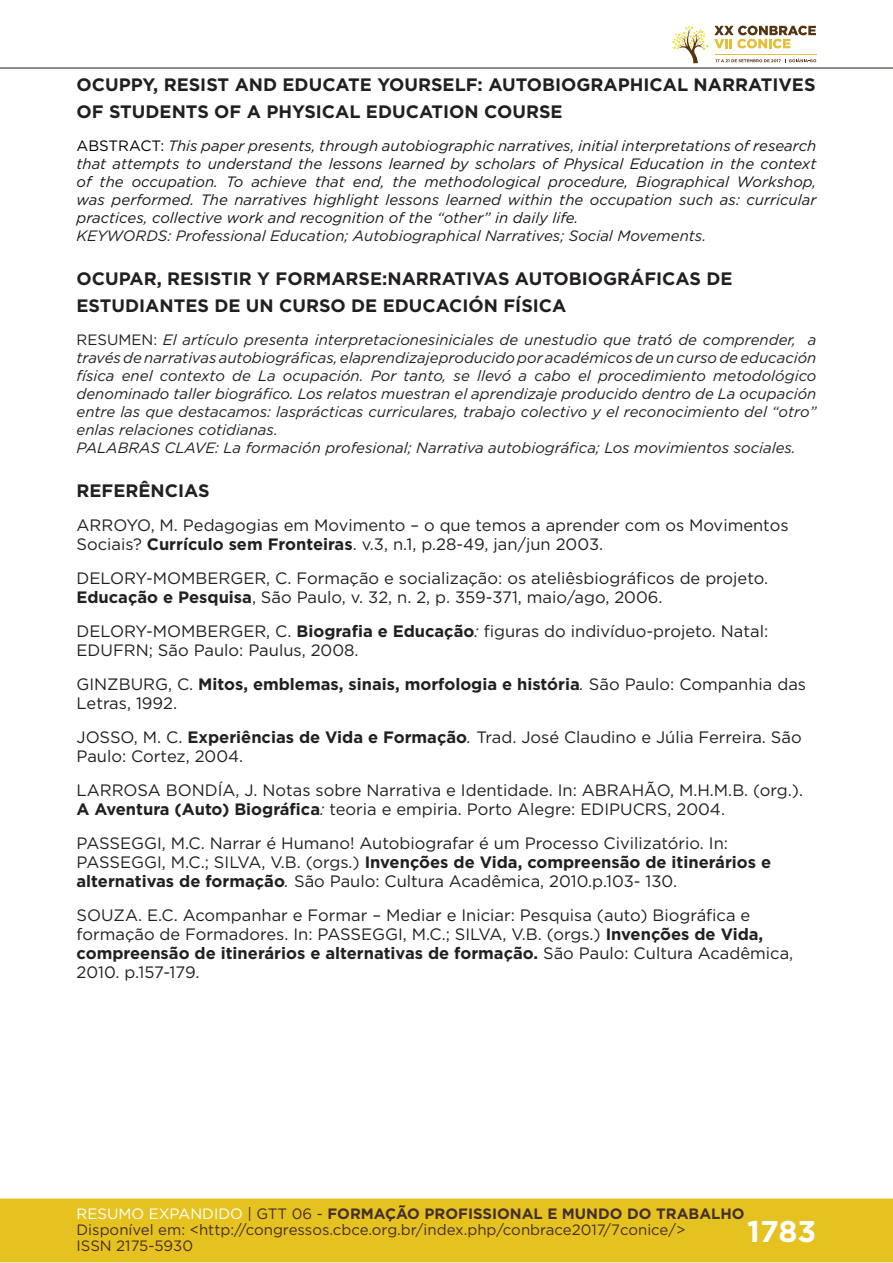
<style>
.page{position:relative;width:893px;height:1263px;background:#fff}
.page>*{position:absolute;margin:0;border:0;box-sizing:border-box;transform-origin:0 0}
.t1{font:700 30px "Gotham";color:#fff}
.t2{font:700 18px/27px "Gotham";color:#231f20}
.t3{font:16.5px/18.9px "Gotham";color:#231f20}
.t4{font:italic 15px/18px "Gotham";color:#231f20}
.t5{font:italic 15px/18px "Gotham";color:#15181c;text-align:justify}
.t6{font:15px/16px "Gotham";color:#462f2a}
.s1{font-style:normal;color:#000001}
.s2{font-style:normal}
.s3{font-weight:700}
.s4{font-style:italic}
.s5{color:#fff}
.s6{color:#442f2a}
.s7{font-weight:700;color:#442f2a}
</style>
<div class="page">
<div style="left:0;top:1198px;width:893px;height:64px;background:#e6c221;border:2px solid #e6c221"></div>
<hr style="left:0;top:67px;width:893px;height:2px;background:#442f2a">
<svg style="left:672px;top:26px;width:144px;height:37px"></svg>
<p class="t2" style="left:77px;top:71px;width:740px">OCUPPY, RESIST AND EDUCATE YOURSELF: AUTOBIOGRAPHICAL NARRATIVES<br>OF STUDENTS OF A PHYSICAL EDUCATION COURSE</p>
<p class="t5" style="left:77px;top:136px;width:741px"><span class="s1">ABSTRACT:</span> This paper presents, through autobiographic narratives, initial interpretations of research that attempts to understand the lessons learned by scholars of Physical Education in the context of the occupation. To achieve that end, the methodological procedure, Biographical Workshop, was performed. The narratives highlight lessons learned within the occupation such as: curricular practices, collective work and recognition of the “other” in daily life.</p>
<p class="t4" style="left:77px;top:226px;width:631px">KEYWORDS: Professional Education; Autobiographical Narratives; Social Movements.</p>
<p class="t2" style="left:77px;top:265px;width:658px">OCUPAR, RESISTIR Y FORMARSE:NARRATIVAS AUTOBIOGRÁFICAS DE<br>ESTUDIANTES DE UN CURSO DE EDUCACIÓN FÍSICA</p>
<p class="t4" style="left:77px;top:330px;width:741px"><span class="s2">RESUMEN:</span> El artículo presenta interpretacionesiniciales de unestudio que trató de comprender, a través de narrativas autobiográficas, elaprendizajeproducido por académicos de un curso de educación física enel contexto de La ocupación. Por tanto, se llevó a cabo el procedimiento metodológico denominado taller biográfico. Los relatos muestran el aprendizaje producido dentro de La ocupación entre las que destacamos: lasprácticas curriculares, trabajo colectivo y el reconocimiento del “otro” enlas relaciones cotidianas.<br>PALABRAS CLAVE: La formación profesional; Narrativa autobiográfica; Los movimientos sociales.</p>
<p class="t2" style="left:77px;top:477px;width:135px">REFERÊNCIAS</p>
<p class="t3" style="left:77px;top:515px;width:714px">ARROYO, M. Pedagogias em Movimento – o que temos a aprender com os Movimentos<br>Sociais? <span class="s3">Currículo sem Fronteiras</span>. v.3, n.1, p.28-49, jan/jun 2003.</p>
<p class="t3" style="left:77px;top:568px;width:693px">DELORY-MOMBERGER, C. Formação e socialização: os ateliêsbiográficos de projeto.<br><span class="s3">Educação e Pesquisa</span>, São Paulo, v. 32, n. 2, p. 359-371, maio/ago, 2006.</p>
<p class="t3" style="left:77px;top:621px;width:693px">DELORY-MOMBERGER, C. <span class="s3">Biografia e Educação</span><span class="s4">:</span> figuras do indivíduo-projeto. Natal:<br>EDUFRN; São Paulo: Paulus, 2008.</p>
<p class="t3" style="left:77px;top:674px;width:731px">GINZBURG, C. <span class="s3">Mitos, emblemas, sinais, morfologia e história</span><span class="s4">.</span> São Paulo: Companhia das<br>Letras, 1992.</p>
<p class="t3" style="left:77px;top:727px;width:727px">JOSSO, M. C. <span class="s3">Experiências de Vida e Formação</span><span class="s4">.</span> Trad. José Claudino e Júlia Ferreira. São<br>Paulo: Cortez, 2004.</p>
<p class="t3" style="left:77px;top:780px;width:728px">LARROSA BONDÍA, J. Notas sobre Narrativa e Identidade. In: ABRAHÃO, M.H.M.B. (org.).<br><span class="s3">A Aventura (Auto) Biográfica</span><span class="s4">:</span> teoria e empiria. Porto Alegre: EDIPUCRS, 2004.</p>
<p class="t3" style="left:77px;top:833px;width:696px">PASSEGGI, M.C. Narrar é Humano! Autobiografar é um Processo Civilizatório. In:<br>PASSEGGI, M.C.; SILVA, V.B. (orgs.) <span class="s3">Invenções de Vida, compreensão de itinerários e alternativas de formação</span><span class="s4">.</span> São Paulo: Cultura Acadêmica, 2010.p.103- 130.</p>
<p class="t3" style="left:77px;top:905px;width:718px">SOUZA. E.C. Acompanhar e Formar – Mediar e Iniciar: Pesquisa (auto) Biográfica e formação de Formadores. In: PASSEGGI, M.C.; SILVA, V.B. (orgs.) <span class="s3">Invenções de Vida, compreensão de itinerários e alternativas de formação.</span> São Paulo: Cultura Acadêmica, 2010. p.157-179.</p>
<p class="t6" style="left:77px;top:1205px;width:670px"><span class="s5">RESUMO EXPANDIDO</span> <span class="s6">| GTT 06 -</span> <span class="s7">FORMAÇÃO PROFISSIONAL E MUNDO DO TRABALHO<br></span>Disponível em: &lt;http://congressos.cbce.org.br/index.php/conbrace2017/7conice/&gt;<br>ISSN 2175-5930</p>
<h1 class="t1" style="left:747px;top:1212px;width:71px">1783</h1>
</div>
